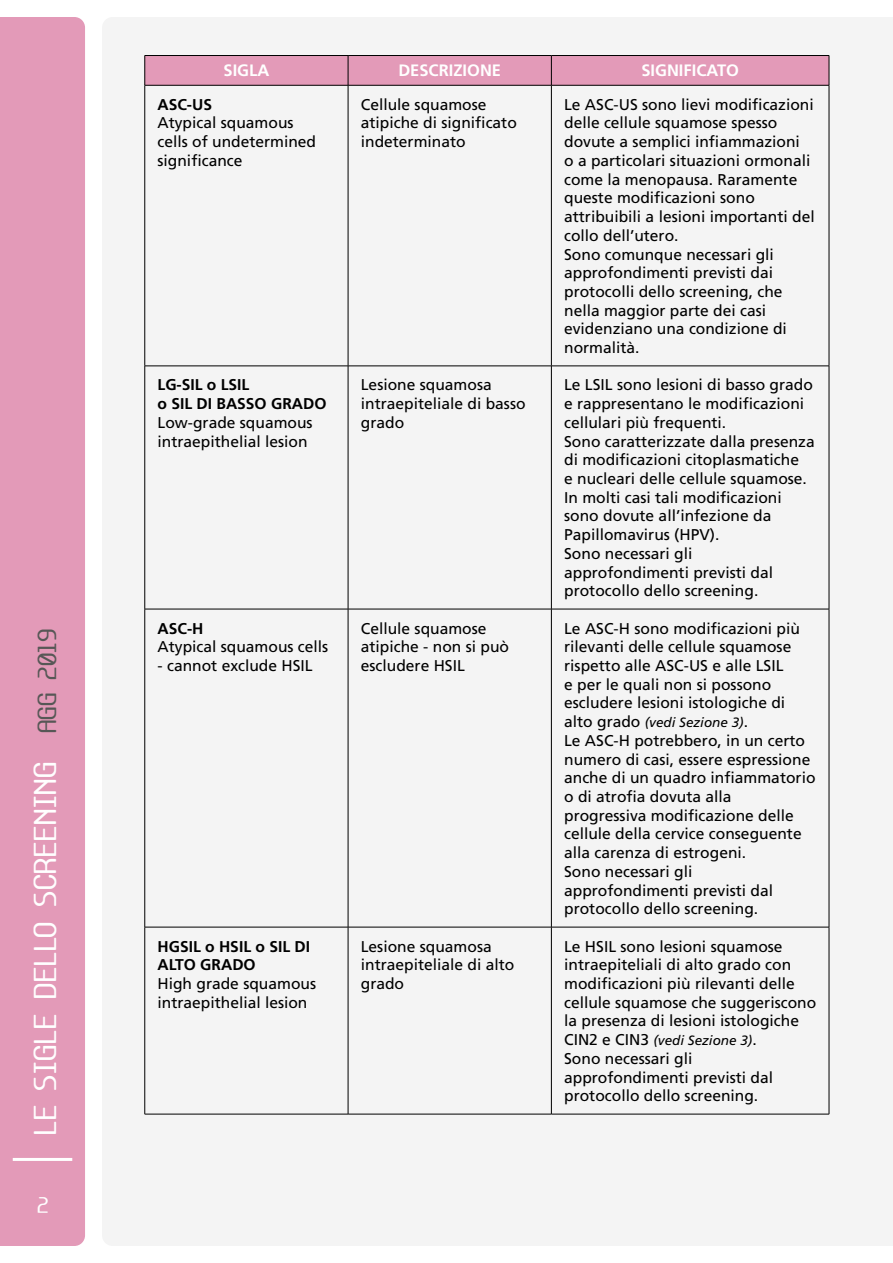
<style>
.page{position:relative;width:893px;height:1263px;background:#fff}
.page>*{position:absolute;margin:0;border:0;box-sizing:border-box;transform-origin:0 0}
.t1{font:25.5px "Base 5";letter-spacing:.04em;color:#fff}
.t2{font:18px "Base 5";color:#fff}
.t3{font:700 16.5px "Frutiger";color:#fff}
.t4{font:15.6px/18.8px "Frutiger";color:#000}
.t5{font:700 15.6px/18.8px "Frutiger";color:#000}
.t6{font:italic 13.5px "Frutiger";color:#000}
.s1{font-size:21px;color:#575756}
.s2{font-style:normal;font-size:15.6px}
</style>
<div class="page">
<div style="left:0;top:17px;width:85px;height:1229px;background:#e39ab8"></div>
<hr style="left:13px;top:1158px;width:59px;height:3px;background:#fff">
<div style="left:102px;top:17px;width:790px;height:1229px;background:#f4f4f4"></div>
<hr style="left:551px;top:85px;width:1px;height:281px;background:#000">
<hr style="left:551px;top:366px;width:1px;height:243px;background:#000">
<hr style="left:348px;top:609px;width:1px;height:318px;background:#000">
<hr style="left:551px;top:609px;width:1px;height:318px;background:#000">
<hr style="left:348px;top:927px;width:1px;height:187px;background:#000">
<hr style="left:551px;top:927px;width:1px;height:187px;background:#000">
<hr style="left:348px;top:85px;width:1px;height:281px;background:#000">
<hr style="left:145px;top:366px;width:203px;height:1px;background:#000">
<hr style="left:348px;top:366px;width:203px;height:1px;background:#000">
<hr style="left:348px;top:366px;width:1px;height:243px;background:#000">
<hr style="left:551px;top:366px;width:278px;height:1px;background:#000">
<hr style="left:145px;top:55px;width:203px;height:1px;background:#000">
<hr style="left:348px;top:55px;width:203px;height:1px;background:#000">
<hr style="left:551px;top:55px;width:278px;height:1px;background:#000">
<div style="left:144px;top:56px;width:686px;height:29px;background:#e39ab8"></div>
<hr style="left:145px;top:85px;width:203px;height:1px;background:#000">
<hr style="left:144px;top:85px;width:1px;height:281px;background:#000">
<hr style="left:348px;top:85px;width:203px;height:1px;background:#000">
<hr style="left:551px;top:85px;width:278px;height:1px;background:#000">
<hr style="left:829px;top:85px;width:1px;height:281px;background:#000">
<hr style="left:144px;top:366px;width:1px;height:243px;background:#000">
<hr style="left:829px;top:366px;width:1px;height:243px;background:#000">
<hr style="left:145px;top:609px;width:203px;height:1px;background:#000">
<hr style="left:144px;top:609px;width:1px;height:318px;background:#000">
<hr style="left:348px;top:609px;width:203px;height:1px;background:#000">
<hr style="left:551px;top:609px;width:278px;height:1px;background:#000">
<hr style="left:829px;top:609px;width:1px;height:318px;background:#000">
<hr style="left:145px;top:927px;width:203px;height:1px;background:#000">
<hr style="left:144px;top:927px;width:1px;height:187px;background:#000">
<hr style="left:348px;top:927px;width:203px;height:1px;background:#000">
<hr style="left:551px;top:927px;width:278px;height:1px;background:#000">
<hr style="left:829px;top:927px;width:1px;height:187px;background:#000">
<hr style="left:145px;top:1114px;width:203px;height:1px;background:#000">
<hr style="left:348px;top:1114px;width:203px;height:1px;background:#000">
<hr style="left:551px;top:1114px;width:278px;height:1px;background:#000">
<h1 class="t1" style="left:29px;top:1135px;width:508px;rotate:-90deg">LE SIGLE DELLO SCREENING <span class="s1">AGG 2019</span></h1>
<p class="t2" style="left:37px;top:1194px;width:13px">2</p>
<p class="t3" style="left:223px;top:60px;width:47px">SIGLA</p>
<p class="t3" style="left:398px;top:60px;width:104px">DESCRIZIONE</p>
<p class="t3" style="left:641px;top:60px;width:99px">SIGNIFICATO</p>
<p class="t5" style="left:158px;top:95px;width:56px">ASC-US</p>
<p class="t4" style="left:158px;top:114px;width:160px">Atypical squamous cells of undetermined significance</p>
<p class="t4" style="left:361px;top:95px;width:158px">Cellule squamose atipiche di significato indeterminato</p>
<p class="t4" style="left:564px;top:95px;width:252px">Le ASC-US sono lievi modificazioni delle cellule squamose spesso dovute a semplici infiammazioni<br>o a particolari situazioni ormonali come la menopausa. Raramente queste modificazioni sono attribuibili a lesioni importanti del collo dell’utero.<br>Sono comunque necessari gli approfondimenti previsti dai protocolli dello screening, che nella maggior parte dei casi evidenziano una condizione di normalità.</p>
<p class="t5" style="left:158px;top:376px;width:171px">LG-SIL o LSIL<br>o SIL DI BASSO GRADO</p>
<p class="t4" style="left:158px;top:413px;width:157px">Low-grade squamous intraepithelial lesion</p>
<p class="t4" style="left:361px;top:376px;width:166px">Lesione squamosa intraepiteliale di basso grado</p>
<p class="t4" style="left:564px;top:376px;width:252px">Le LSIL sono lesioni di basso grado e rappresentano le modificazioni cellulari più frequenti.<br>Sono caratterizzate dalla presenza di modificazioni citoplasmatiche<br>e nucleari delle cellule squamose.<br>In molti casi tali modificazioni sono dovute all’infezione da<br>Papillomavirus (HPV).<br>Sono necessari gli approfondimenti previsti dal protocollo dello screening.</p>
<p class="t5" style="left:158px;top:619px;width:47px">ASC-H</p>
<p class="t4" style="left:158px;top:637px;width:172px">Atypical squamous cells</p>
<p class="t4" style="left:158px;top:656px;width:157px">- cannot exclude HSIL</p>
<p class="t4" style="left:361px;top:619px;width:150px">Cellule squamose atipiche - non si può escludere HSIL</p>
<p class="t4" style="left:564px;top:619px;width:237px">Le ASC-H sono modificazioni più rilevanti delle cellule squamose rispetto alle ASC-US e alle LSIL<br>e per le quali non si possono escludere lesioni istologiche di</p>
<p class="t6" style="left:564px;top:714px;width:185px"><span class="s2">alto grado</span> (vedi Sezione 3)<span class="s2">.</span></p>
<p class="t4" style="left:564px;top:731px;width:253px">Le ASC-H potrebbero, in un certo numero di casi, essere espressione anche di un quadro infiammatorio o di atrofia dovuta alla progressiva modificazione delle cellule della cervice conseguente alla carenza di estrogeni.<br>Sono necessari gli approfondimenti previsti dal protocollo dello screening.</p>
<p class="t5" style="left:158px;top:937px;width:154px">HGSIL o HSIL o SIL DI<br>ALTO GRADO</p>
<p class="t4" style="left:158px;top:974px;width:160px">High grade squamous intraepithelial lesion</p>
<p class="t4" style="left:361px;top:937px;width:155px">Lesione squamosa intraepiteliale di alto grado</p>
<p class="t4" style="left:564px;top:937px;width:254px">Le HSIL sono lesioni squamose intraepiteliali di alto grado con modificazioni più rilevanti delle cellule squamose che suggeriscono la presenza di lesioni istologiche</p>
<p class="t6" style="left:564px;top:1032px;width:194px"><span class="s2">CIN2 e CIN3</span> (vedi Sezione 3)<span class="s2">.</span></p>
<p class="t4" style="left:564px;top:1049px;width:210px">Sono necessari gli approfondimenti previsti dal protocollo dello screening.</p>
</div>
